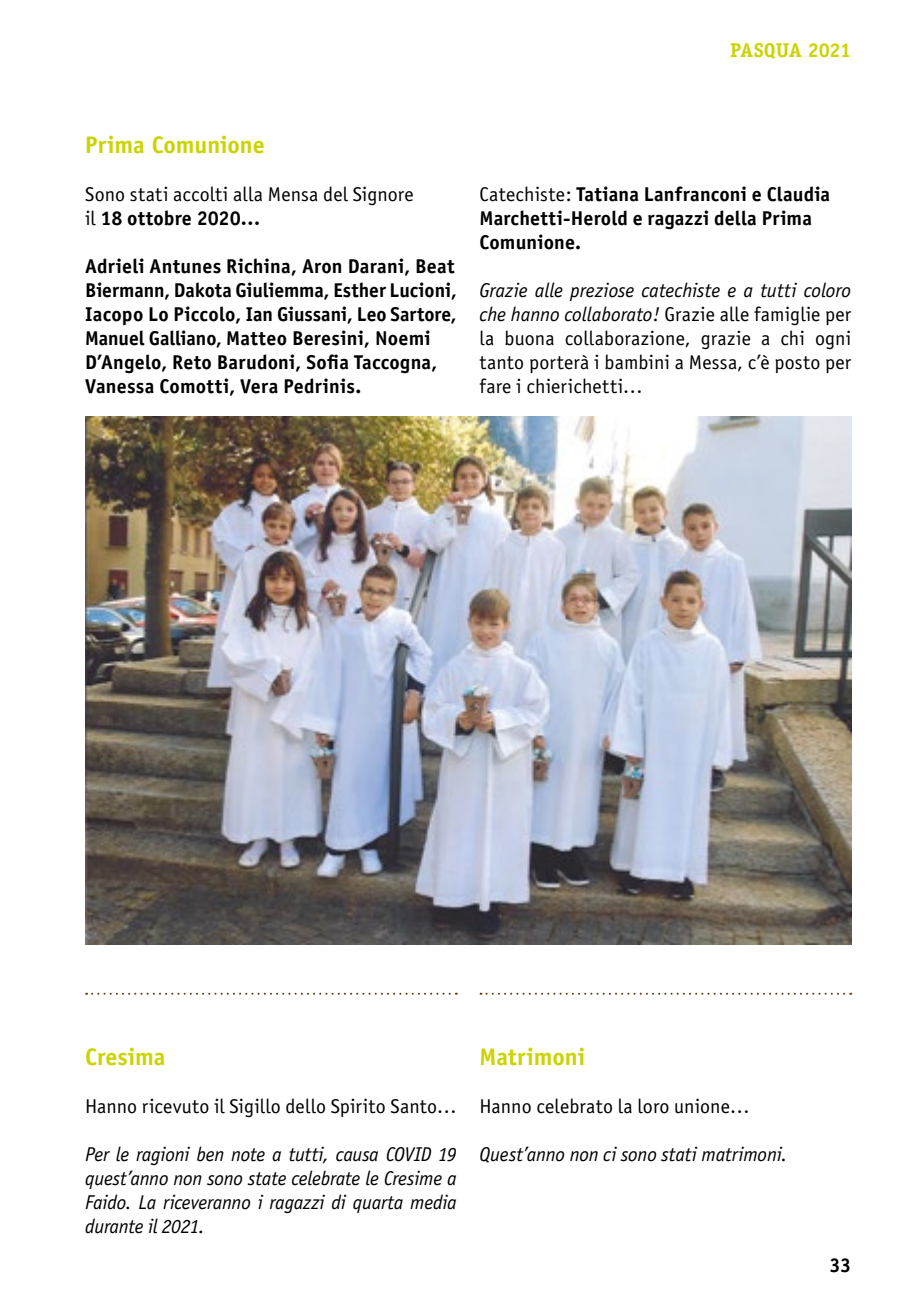
<style>
.page{position:relative;width:908px;height:1304px;background:#fff}
.page>*{position:absolute;margin:0;border:0;box-sizing:border-box;transform-origin:0 0}
.t1{font:700 24px "Officina Sans";color:#cad400}
.t2{font:700 20px/24px "Officina Sans";letter-spacing:.01em;color:#000}
.t3{font:20px/24px "Officina Sans";letter-spacing:.005em;color:#000}
.t4{font:italic 20px/24px "Officina Sans";letter-spacing:-.01em;color:#000;text-align:justify}
.t5{font:700 20px "Officina Serif";letter-spacing:-.01em;color:#cad400}
.t6{font:700 20px "Officina Serif";color:#000}
.s1{font-weight:700}
.s2{font-weight:400}
.s3{font-style:italic}
</style>
<div class="page">
<img style="left:85px;top:417px;width:765px;height:528px">
<svg style="left:86px;top:993px;width:370px;height:2px"></svg>
<svg style="left:480px;top:993px;width:370px;height:2px"></svg>
<p class="t5" style="left:730px;top:37px;width:122px">PASQUA 2021</p>
<p class="t1" style="left:85px;top:130px;width:181px">Prima Comunione</p>
<p class="t3" style="left:85px;top:182px;width:330px">Sono stati accolti alla Mensa del Signore il <span class="s1">18 ottobre 2020…</span></p>
<p class="t2" style="left:85px;top:254px;width:373px">Adrieli Antunes Richina, Aron Darani, Beat Biermann, Dakota Giuliemma, Esther Lucioni, Iacopo Lo Piccolo, Ian Giussani, Leo Sartore, Manuel Galliano, Matteo Beresini, Noemi D’Angelo, Reto Barudoni, Sofia Taccogna, Vanessa Comotti, Vera Pedrinis.</p>
<p class="t2" style="left:479px;top:182px;width:352px"><span class="s2">Catechiste:</span> Tatiana Lanfranconi e Claudia<br>Marchetti-Herold e ragazzi della Prima<br>Comunione.</p>
<p class="t3" style="left:479px;top:278px;width:373px;text-align:justify"><span class="s3">Grazie alle preziose catechiste e a tutti coloro che hanno collaborato!</span> Grazie alle famiglie per la buona collaborazione, grazie a chi ogni tanto porterà i bambini a Messa, c’è posto per fare i chierichetti…</p>
<p class="t1" style="left:85px;top:1042px;width:82px">Cresima</p>
<p class="t3" style="left:85px;top:1094px;width:373px">Hanno ricevuto il Sigillo dello Spirito Santo…</p>
<p class="t4" style="left:85px;top:1142px;width:373px">Per le ragioni ben note a tutti, causa COVID 19 quest’anno non sono state celebrate le Cresime a Faido. La riceveranno i ragazzi di quarta media durante il 2021.</p>
<p class="t1" style="left:479px;top:1042px;width:107px">Matrimoni</p>
<p class="t3" style="left:479px;top:1094px;width:271px">Hanno celebrato la loro unione…</p>
<p class="t4" style="left:479px;top:1142px;width:309px">Quest’anno non ci sono stati matrimoni.</p>
<p class="t6" style="left:829px;top:1253px;width:23px">33</p>
</div>
